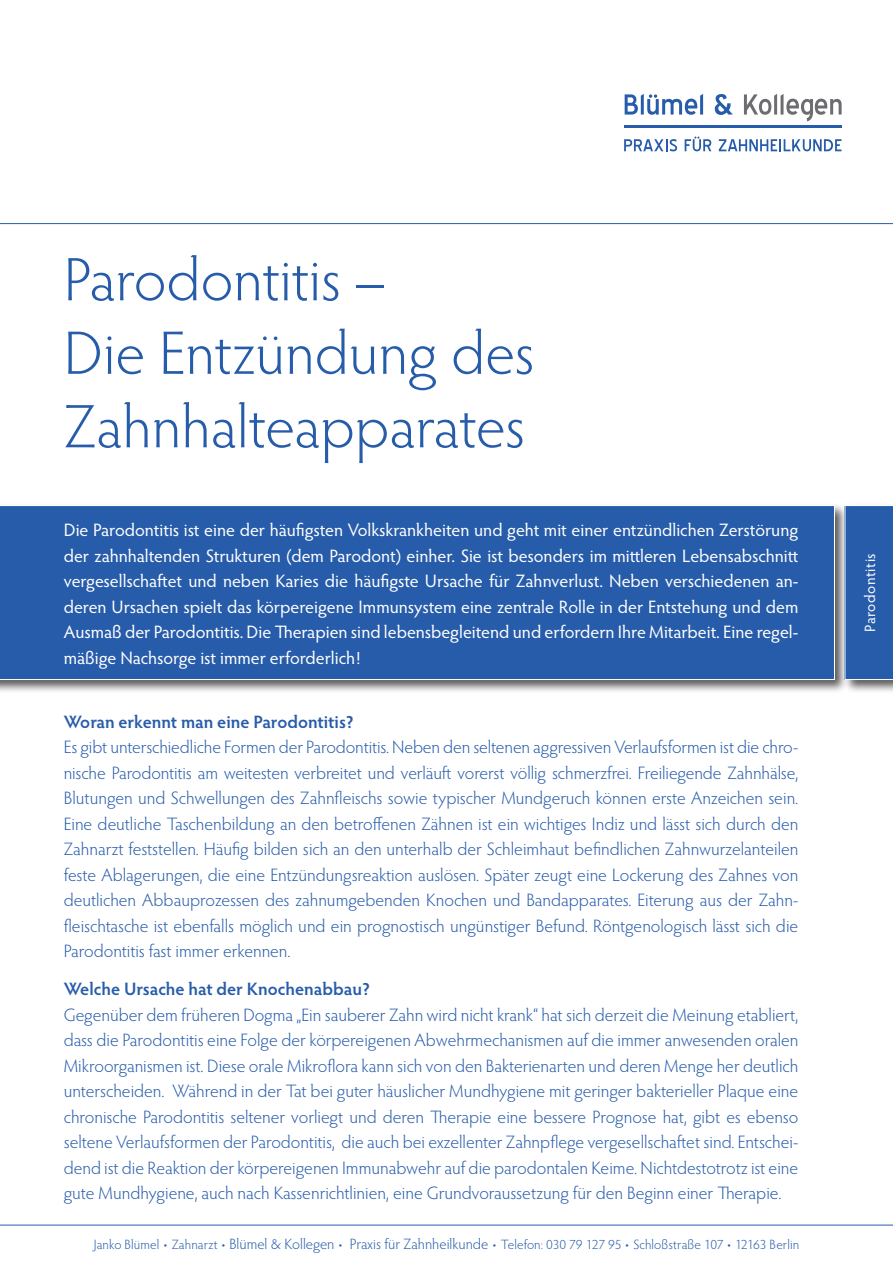
<style>
.page{position:relative;width:893px;height:1263px;background:#fff}
.page>*{position:absolute;margin:0;border:0;box-sizing:border-box;transform-origin:0 0}
.t1{font:300 61.5px/73.5px "Hypatia Sans Pro";color:#275caa}
.t2{font:300 18px/25.5px "Hypatia Sans Pro";color:#275caa;text-align:justify}
.t3{font:18px/25.5px "Hypatia Sans Pro";letter-spacing:-.005em;color:#fff;text-align:justify}
.t4{font:600 18px "Hypatia Sans Pro";color:#275caa}
.t5{font:15px "Hypatia Sans Pro";letter-spacing:.035em;color:#fff}
.t6{font:300 13.5px "Hypatia Sans Pro";letter-spacing:.005em;color:#275caa}
.s1{font-size:15px}
</style>
<div class="page">
<hr style="left:0;top:223px;width:893px;height:1px;background:#275caa">
<hr style="left:0;top:1225px;width:893px;height:1px;background:#275caa">
<svg style="left:625px;top:94px;width:78px;height:21px"></svg>
<svg style="left:715px;top:94px;width:18px;height:21px"></svg>
<svg style="left:744px;top:94px;width:98px;height:27px"></svg>
<hr style="left:624px;top:125px;width:217px;height:3px;background:#275caa">
<svg style="left:624px;top:139px;width:53px;height:12px"></svg>
<svg style="left:685px;top:137px;width:26px;height:14px"></svg>
<svg style="left:719px;top:139px;width:122px;height:12px"></svg>
<div style="left:0;top:503px;width:849px;height:191px;background:#231f20;opacity:.75"></div>
<div style="left:0;top:505px;width:835px;height:175px;background:#275caa"></div>
<div style="left:843px;top:503px;width:50px;height:191px;background:#231f20;opacity:.75"></div>
<div style="left:845px;top:505px;width:48px;height:175px;background:#275caa"></div>
<h1 class="t1" style="left:64px;top:241px;width:472px">Parodontitis –<br>Die Entzündung des<br>Zahnhalteapparates</h1>
<p class="t3" style="left:64px;top:517px;width:736px">Die Parodontitis ist eine der häufigsten Volkskrankheiten und geht mit einer entzündlichen Zerstörung der zahnhaltenden Strukturen (dem Parodont) einher. Sie ist besonders im mittleren Lebensabschnitt vergesellschaftet und neben Karies die häufigste Ursache für Zahnverlust. Neben verschiedenen an&shy;deren Ursachen spielt das körpereigene Immunsystem eine zentrale Rolle in der Entstehung und dem Ausmaß der Parodontitis. Die Therapien sind lebensbegleitend und erfordern Ihre Mitarbeit. Eine regel&shy;mäßige Nachsorge ist immer erforderlich!</p>
<p class="t4" style="left:64px;top:709px;width:292px">Woran erkennt man eine Parodontitis?</p>
<p class="t2" style="left:64px;top:734px;width:736px">Es gibt unterschiedliche Formen der Parodontitis. Neben den seltenen aggressiven Verlaufsformen ist die chro&shy;nische Parodontitis am weitesten verbreitet und verläuft vorerst völlig schmerzfrei. Freiliegende Zahnhälse, Blutungen und Schwellungen des Zahnfleischs sowie typischer Mundgeruch können erste Anzeichen sein.<br>Eine deutliche Taschenbildung an den betroffenen Zähnen ist ein wichtiges Indiz und lässt sich durch den Zahnarzt feststellen. Häufig bilden sich an den unterhalb der Schleimhaut befindlichen Zahnwurzelanteilen feste Ablagerungen, die eine Entzündungsreaktion auslösen. Später zeugt eine Lockerung des Zahnes von deutlichen Abbauprozessen des zahnumgebenden Knochen und Bandapparates. Eiterung aus der Zahn&shy;fleischtasche ist ebenfalls möglich und ein prognostisch ungünstiger Befund. Röntgenologisch lässt sich die Parodontitis fast immer erkennen.</p>
<p class="t4" style="left:64px;top:977px;width:308px">Welche Ursache hat der Knochenabbau?</p>
<p class="t2" style="left:64px;top:1002px;width:736px">Gegenüber dem früheren Dogma „Ein sauberer Zahn wird nicht krank“ hat sich derzeit die Meinung etabliert, dass die Parodontitis eine Folge der körpereigenen Abwehrmechanismen auf die immer anwesenden oralen Mikroorganismen ist. Diese orale Mikroflora kann sich von den Bakterienarten und deren Menge her deutlich unterscheiden. Während in der Tat bei guter häuslicher Mundhygiene mit geringer bakterieller Plaque eine chronische Parodontitis seltener vorliegt und deren Therapie eine bessere Prognose hat, gibt es ebenso seltene Verlaufsformen der Parodontitis, die auch bei exzellenter Zahnpflege vergesellschaftet sind. Entschei&shy;dend ist die Reaktion der körpereigenen Immunabwehr auf die parodontalen Keime. Nichtdestotrotz ist eine gute Mundhygiene, auch nach Kassenrichtlinien, eine Grundvoraussetzung für den Beginn einer Therapie.</p>
<p class="t6" style="left:94px;top:1236px;width:707px">Janko Blümel <span class="s1">•</span> Zahnarzt <span class="s1">• Blümel &amp; Kollegen • Praxis für Zahnheilkunde •</span> Telefon: 030 79 127 95 <span class="s1">•</span> Schloßstraße 107 <span class="s1">•</span> 12163 Berlin</p>
<p class="t5" style="left:860px;top:632px;width:80px;rotate:-90deg">Parodontitis</p>
</div>
